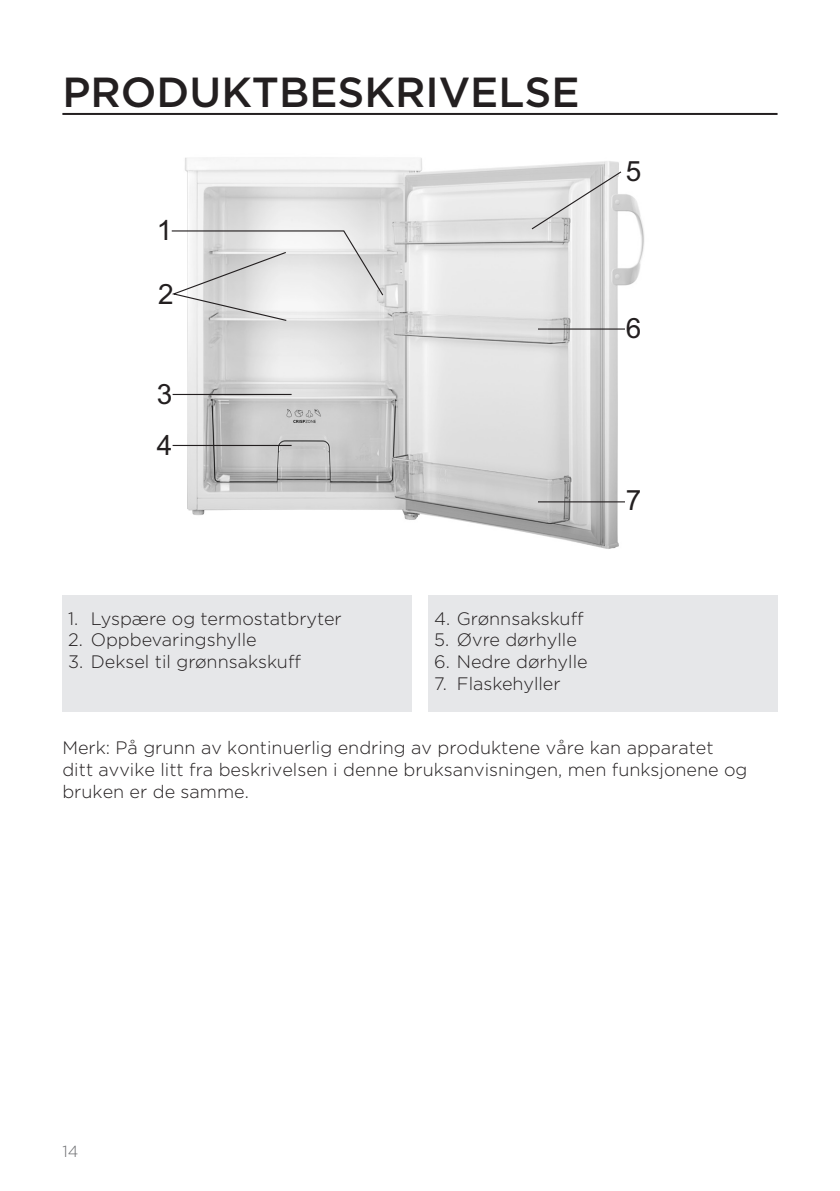
<style>
.page{position:relative;width:840px;height:1191px;background:#fff}
.page>*{position:absolute;margin:0;border:0;box-sizing:border-box;transform-origin:0 0}
.glavni_naslov{font:500 42px "Gotham";color:#231f20}
.t1{font:28px/51px "Arial";color:#231f20}
.besedilo{font:300 18px/21.6px "Gotham";color:#231f20}
.seznam_stevilke_opis{font:300 18px "Gotham";color:#231f20}
.t2{font:300 16px "Gotham";color:#6c6d70}
</style>
<div class="page">
<hr style="left:62px;top:113px;width:715px;height:2px;background:#231f20">
<div style="left:62px;top:595px;width:349px;height:116px;background:#e6e7e9"></div>
<div style="left:428px;top:595px;width:349px;height:116px;background:#e6e7e9"></div>
<img style="left:173px;top:157px;width:471px;height:392px">
<hr style="left:172px;top:394px;width:119px;height:1px;background:#231f20">
<hr style="left:172px;top:445px;width:119px;height:1px;background:#231f20">
<svg style="left:171px;top:230px;width:213px;height:92px"></svg>
<svg style="left:530px;top:170px;width:92px;height:60px;background:#dadada"></svg>
<hr style="left:537px;top:328px;width:87px;height:1px;background:#231f20">
<hr style="left:537px;top:501px;width:87px;height:1px;background:#231f20">
<p class="glavni_naslov" style="left:62px;top:65px;width:518px">PRODUKTBESKRIVELSE</p>
<p class="t1" style="left:157px;top:205px;width:17px">1</p>
<p class="t1" style="left:158px;top:269px;width:17px">2</p>
<p class="t1" style="left:157px;top:369px;width:17px">3<br>4</p>
<p class="t1" style="left:625px;top:146px;width:17px">5</p>
<p class="t1" style="left:625px;top:302px;width:17px">6</p>
<p class="t1" style="left:625px;top:475px;width:17px">7</p>
<p class="seznam_stevilke_opis" style="left:68px;top:607px;width:275px">1. Lyspære og termostatbryter</p>
<p class="seznam_stevilke_opis" style="left:68px;top:628px;width:190px">2. Oppbevaringshylle</p>
<p class="seznam_stevilke_opis" style="left:68px;top:650px;width:234px">3. Deksel til grønnsakskuff</p>
<p class="seznam_stevilke_opis" style="left:434px;top:607px;width:151px">4. Grønnsakskuff</p>
<p class="seznam_stevilke_opis" style="left:434px;top:628px;width:144px">5. Øvre dørhylle</p>
<p class="seznam_stevilke_opis" style="left:434px;top:650px;width:155px">6. Nedre dørhylle</p>
<p class="seznam_stevilke_opis" style="left:434px;top:672px;width:128px">7. Flaskehyller</p>
<p class="besedilo" style="left:62px;top:736px;width:686px">Merk: På grunn av kontinuerlig endring av produktene våre kan apparatet ditt avvike litt fra beskrivelsen i denne bruksanvisningen, men funksjonene og bruken er de samme.</p>
<p class="t2" style="left:62px;top:1140px;width:17px">14</p>
</div>
